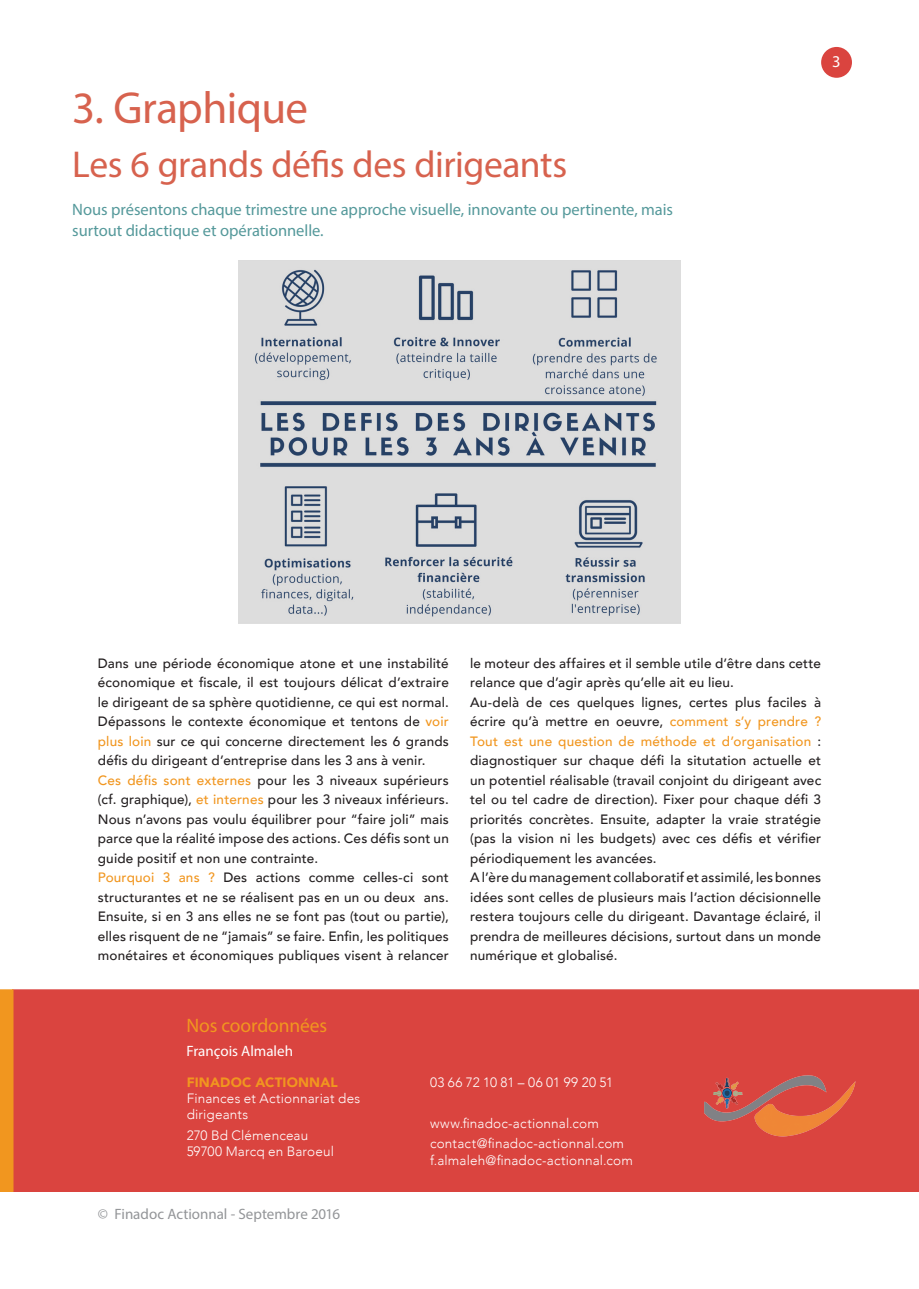
<style>
.page{position:relative;width:919px;height:1289px;background:#fff}
.page>*{position:absolute;margin:0;border:0;box-sizing:border-box;transform-origin:0 0}
.t1{font:45px "Myriad Pro";letter-spacing:-.01em;color:#d7624e}
.t2{font:37.5px "Myriad Pro";letter-spacing:-.015em;color:#d7624e}
.t3{font:19.5px "Myriad Pro";letter-spacing:-.005em;color:#f1961f}
.t4{font:16.5px/21px "Myriad Pro";letter-spacing:-.005em;color:#55999b}
.Fotolia_W{font:15px "Myriad Pro";color:#939598}
.t5{font:15px "Myriad Pro";color:#fff}
.Body_Text{font:500 13.5px/19.5px "Avenir";letter-spacing:.015em;color:#231f20;text-align:justify}
.t6{font:300 13.5px/16.2px "Avenir";letter-spacing:.015em;color:#fff}
.s1{color:#f1961f}
.s2{font-weight:900;color:#f1961f}
</style>
<div class="page">
<div style="left:821px;top:47px;width:30px;height:31px;background:#da443f;border-radius:50%"></div>
<div style="left:14px;top:989px;width:904px;height:202px;background:#da443f"></div>
<svg style="left:0;top:989px;width:14px;height:202px;background:#f09320"></svg>
<img style="left:704px;top:1075px;width:152px;height:62px">
<img style="left:238px;top:260px;width:443px;height:363px">
<p class="t1" style="left:72px;top:80px;width:237px">3. Graphique</p>
<p class="t2" style="left:72px;top:141px;width:496px">Les 6 grands défis des dirigeants</p>
<p class="t4" style="left:72px;top:199px;width:602px">Nous présentons chaque trimestre une approche visuelle, innovante ou pertinente, mais surtout didactique et opérationnelle.</p>
<p class="Body_Text" style="left:98px;top:652px;width:352px">Dans une période économique atone et une instabilité économique et fiscale, il est toujours délicat d’extraire le dirigeant de sa sphère quotidienne, ce qui est normal.<br>Dépassons le contexte économique et tentons de <span class="s1">voir plus loin</span> sur ce qui concerne directement les 6 grands défis du dirigeant d’entreprise dans les 3 ans à venir.</p>
<p class="Body_Text" style="left:98px;top:769px;width:352px"><span class="s1">Ces défis sont externes</span> pour les 3 niveaux supérieurs (cf. graphique), <span class="s1">et internes</span> pour les 3 niveaux inférieurs.<br>Nous n’avons pas voulu équilibrer pour “faire joli” mais parce que la réalité impose des actions. Ces défis sont un guide positif et non une contrainte.</p>
<p class="Body_Text" style="left:98px;top:867px;width:352px"><span class="s1">Pourquoi 3 ans ?</span> Des actions comme celles-ci sont structurantes et ne se réalisent pas en un ou deux ans.<br>Ensuite, si en 3 ans elles ne se font pas (tout ou partie), elles risquent de ne “jamais” se faire. Enfin, les politiques monétaires et économiques publiques visent à relancer</p>
<p class="Body_Text" style="left:470px;top:652px;width:352px">le moteur des affaires et il semble utile d’être dans cette relance que d’agir après qu’elle ait eu lieu.</p>
<p class="Body_Text" style="left:470px;top:691px;width:352px">Au-delà de ces quelques lignes, certes plus faciles à écrire qu’à mettre en oeuvre, <span class="s1">comment s’y prendre ?<br>Tout est une question de méthode et d’organisation</span> : diagnostiquer sur chaque défi la situtation actuelle et un potentiel réalisable (travail conjoint du dirigeant avec tel ou tel cadre de direction). Fixer pour chaque défi 3 priorités concrètes. Ensuite, adapter la vraie stratégie (pas la vision ni les budgets) avec ces défis et vérifier périodiquement les avancées.</p>
<p class="Body_Text" style="left:470px;top:867px;width:352px">A l’ère du management collaboratif et assimilé, les bonnes idées sont celles de plusieurs mais l’action décisionnelle restera toujours celle du dirigeant. Davantage éclairé, il prendra de meilleures décisions, surtout dans un monde numérique et globalisé.</p>
<p class="t3" style="left:186px;top:1013px;width:142px">Nos coordonnées</p>
<p class="t5" style="left:186px;top:1041px;width:108px">François Almaleh</p>
<p class="t6" style="left:187px;top:1074px;width:175px"><span class="s2">FINADOC ACTIONNAL<br></span>Finances et Actionnariat des dirigeants</p>
<p class="t6" style="left:187px;top:1127px;width:149px">270 Bd Clémenceau<br>59700 Marcq en Baroeul</p>
<p class="Fotolia_W" style="left:98px;top:1205px;width:244px">© Finadoc Actionnal - Septembre 2016</p>
<p class="t6" style="left:430px;top:1074px;width:184px">03 66 72 10 81 – 06 01 99 20 51</p>
<p class="t6" style="left:430px;top:1115px;width:170px">www.finadoc-actionnal.com</p>
<p class="t6" style="left:430px;top:1135px;width:204px">contact@finadoc-actionnal.com f.almaleh@finadoc-actionnal.com</p>
</div>
